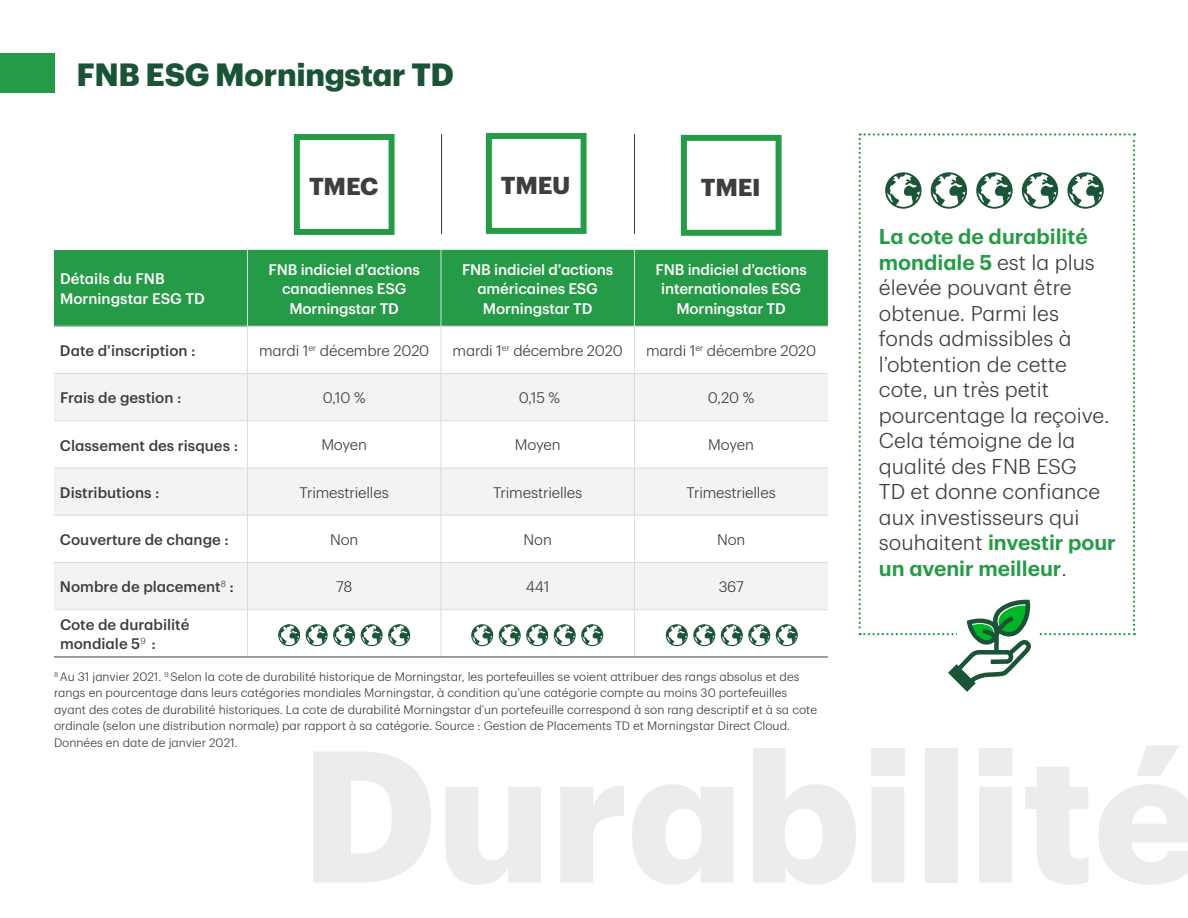
<style>
.page{position:relative;width:1188px;height:918px;background:#fff}
.page>*{position:absolute;margin:0;border:0;box-sizing:border-box;transform-origin:0 0}
.t1{font:700 31.5px "TD Graphik";letter-spacing:-.01em;color:#1a5336}
.t2{font:700 24px "TD Graphik";letter-spacing:-.01em;color:#3e3e3f}
._5-Globe_Sustainabil{font:300 21px/25.5px "TD Graphik";color:#3e3e3f}
.Table_Body_-_Center{font:300 15px "TD Graphik";letter-spacing:-.01em;color:#3e3e3f}
.Table_Body_-_Center-2{font:500 15px/19.5px "TD Graphik";letter-spacing:-.01em;color:#fff;text-align:center}
.Table_Body{font:500 15px/19.5px "TD Graphik";color:#3e3e3f}
.Table_Body-2{font:500 15px/19.5px "TD Graphik";color:#fff}
.Footer_-_Table{font:300 12px/16.5px "TD Graphik";color:#3e3e3f}
.s1{font-weight:600;color:#269b47}
</style>
<div class="page">
<div style="left:0;top:53px;width:55px;height:40px;background:#269b47"></div>
<div style="left:294px;top:134px;width:101px;height:101px;border:6px solid #269b47"></div>
<hr style="left:441px;top:134px;width:1px;height:100px;background:#3e3e3f">
<div style="left:486px;top:133px;width:101px;height:101px;border:6px solid #269b47"></div>
<hr style="left:634px;top:134px;width:1px;height:100px;background:#3e3e3f">
<div style="left:681px;top:135px;width:101px;height:101px;border:6px solid #269b47"></div>
<div style="left:54px;top:250px;width:193px;height:76px;background:#269b47"></div>
<div style="left:248px;top:250px;width:580px;height:76px;background:#269b47"></div>
<div style="left:54px;top:374px;width:774px;height:46px;background:#f2f3f4"></div>
<svg style="left:54px;top:469px;width:774px;height:140px;fill:#f2f3f4"></svg>
<hr style="left:247px;top:250px;width:1px;height:76px;background:#dbdadd">
<hr style="left:441px;top:250px;width:1px;height:76px;background:#dbdadd">
<hr style="left:634px;top:250px;width:1px;height:76px;background:#dbdadd">
<hr style="left:54px;top:326px;width:193px;height:1px;background:#dbdadd">
<hr style="left:247px;top:326px;width:194px;height:1px;background:#dbdadd">
<hr style="left:247px;top:326px;width:1px;height:47px;background:#dbdadd">
<hr style="left:441px;top:326px;width:193px;height:1px;background:#dbdadd">
<hr style="left:441px;top:326px;width:1px;height:47px;background:#dbdadd">
<hr style="left:634px;top:326px;width:194px;height:1px;background:#dbdadd">
<hr style="left:634px;top:326px;width:1px;height:47px;background:#dbdadd">
<hr style="left:54px;top:373px;width:193px;height:1px;background:#dbdadd">
<hr style="left:247px;top:373px;width:194px;height:1px;background:#dbdadd">
<hr style="left:247px;top:374px;width:1px;height:47px;background:#dbdadd">
<hr style="left:441px;top:373px;width:193px;height:1px;background:#dbdadd">
<hr style="left:441px;top:374px;width:1px;height:47px;background:#dbdadd">
<hr style="left:634px;top:373px;width:194px;height:1px;background:#dbdadd">
<hr style="left:634px;top:374px;width:1px;height:47px;background:#dbdadd">
<hr style="left:54px;top:420px;width:193px;height:1px;background:#dbdadd">
<hr style="left:247px;top:420px;width:194px;height:1px;background:#dbdadd">
<hr style="left:247px;top:421px;width:1px;height:47px;background:#dbdadd">
<hr style="left:441px;top:420px;width:193px;height:1px;background:#dbdadd">
<hr style="left:441px;top:421px;width:1px;height:47px;background:#dbdadd">
<hr style="left:634px;top:420px;width:194px;height:1px;background:#dbdadd">
<hr style="left:634px;top:421px;width:1px;height:47px;background:#dbdadd">
<hr style="left:54px;top:468px;width:193px;height:1px;background:#dbdadd">
<hr style="left:247px;top:468px;width:194px;height:1px;background:#dbdadd">
<hr style="left:247px;top:468px;width:1px;height:47px;background:#dbdadd">
<hr style="left:441px;top:468px;width:193px;height:1px;background:#dbdadd">
<hr style="left:441px;top:468px;width:1px;height:47px;background:#dbdadd">
<hr style="left:634px;top:468px;width:194px;height:1px;background:#dbdadd">
<hr style="left:634px;top:468px;width:1px;height:47px;background:#dbdadd">
<hr style="left:54px;top:515px;width:193px;height:1px;background:#dbdadd">
<hr style="left:247px;top:515px;width:194px;height:1px;background:#dbdadd">
<hr style="left:247px;top:515px;width:1px;height:47px;background:#dbdadd">
<hr style="left:441px;top:515px;width:193px;height:1px;background:#dbdadd">
<hr style="left:441px;top:515px;width:1px;height:47px;background:#dbdadd">
<hr style="left:634px;top:515px;width:194px;height:1px;background:#dbdadd">
<hr style="left:634px;top:515px;width:1px;height:47px;background:#dbdadd">
<hr style="left:54px;top:562px;width:193px;height:1px;background:#dbdadd">
<hr style="left:247px;top:562px;width:194px;height:1px;background:#dbdadd">
<hr style="left:247px;top:563px;width:1px;height:47px;background:#dbdadd">
<hr style="left:441px;top:562px;width:193px;height:1px;background:#dbdadd">
<hr style="left:441px;top:563px;width:1px;height:47px;background:#dbdadd">
<hr style="left:634px;top:562px;width:194px;height:1px;background:#dbdadd">
<hr style="left:634px;top:563px;width:1px;height:47px;background:#dbdadd">
<hr style="left:54px;top:609px;width:193px;height:1px;background:#dbdadd">
<hr style="left:247px;top:609px;width:194px;height:1px;background:#dbdadd">
<hr style="left:247px;top:610px;width:1px;height:47px;background:#dbdadd">
<hr style="left:441px;top:609px;width:193px;height:1px;background:#dbdadd">
<hr style="left:441px;top:610px;width:1px;height:47px;background:#dbdadd">
<hr style="left:634px;top:609px;width:194px;height:1px;background:#dbdadd">
<hr style="left:634px;top:610px;width:1px;height:47px;background:#dbdadd">
<hr style="left:54px;top:657px;width:193px;height:1px;background:#3e3e3f">
<hr style="left:247px;top:657px;width:194px;height:1px;background:#3e3e3f">
<hr style="left:441px;top:657px;width:193px;height:1px;background:#3e3e3f">
<hr style="left:634px;top:657px;width:194px;height:1px;background:#3e3e3f">
<svg style="left:278px;top:624px;width:22px;height:22px"></svg>
<svg style="left:306px;top:624px;width:49px;height:22px"></svg>
<svg style="left:361px;top:624px;width:49px;height:22px"></svg>
<svg style="left:471px;top:624px;width:22px;height:22px"></svg>
<svg style="left:499px;top:624px;width:49px;height:22px"></svg>
<svg style="left:554px;top:624px;width:49px;height:22px"></svg>
<svg style="left:666px;top:624px;width:49px;height:22px"></svg>
<svg style="left:721px;top:624px;width:49px;height:22px"></svg>
<svg style="left:776px;top:624px;width:22px;height:22px"></svg>
<svg style="left:859px;top:133px;width:276px;height:559px"></svg>
<h2 class="t1" style="left:77px;top:50px;width:379px">FNB ESG Morningstar TD</h2>
<h2 class="t2" style="left:309px;top:168px;width:71px">TMEC</h2>
<h2 class="t2" style="left:501px;top:167px;width:71px">TMEU</h2>
<h2 class="t2" style="left:701px;top:169px;width:61px">TMEI</h2>
<p class="Table_Body-2" style="left:60px;top:268px;width:146px">Détails du FNB<br>Morningstar ESG TD</p>
<p class="Table_Body_-_Center-2" style="left:269px;top:258px;width:153px">FNB indiciel d’actions canadiennes ESG<br>Morningstar TD</p>
<p class="Table_Body_-_Center-2" style="left:462px;top:258px;width:153px">FNB indiciel d’actions américaines ESG<br>Morningstar TD</p>
<p class="Table_Body_-_Center-2" style="left:656px;top:258px;width:153px">FNB indiciel d’actions internationales ESG<br>Morningstar TD</p>
<p class="Table_Body" style="left:60px;top:340px;width:137px">Date d’inscription :</p>
<p class="Table_Body_-_Center" style="left:259px;top:339px;width:172px">mardi 1<sup>er</sup> décembre 2020</p>
<p class="Table_Body_-_Center" style="left:453px;top:339px;width:172px">mardi 1<sup>er</sup> décembre 2020</p>
<p class="Table_Body_-_Center" style="left:646px;top:339px;width:172px">mardi 1<sup>er</sup> décembre 2020</p>
<p class="Table_Body" style="left:60px;top:387px;width:123px">Frais de gestion :</p>
<p class="Table_Body_-_Center" style="left:323px;top:387px;width:44px">0,10 %</p>
<p class="Table_Body_-_Center" style="left:519px;top:387px;width:43px">0,15 %</p>
<p class="Table_Body_-_Center" style="left:708px;top:387px;width:48px">0,20 %</p>
<p class="Table_Body" style="left:60px;top:434px;width:180px">Classement des risques :</p>
<p class="Table_Body_-_Center" style="left:321px;top:434px;width:47px">Moyen</p>
<p class="Table_Body_-_Center" style="left:515px;top:434px;width:47px">Moyen</p>
<p class="Table_Body_-_Center" style="left:708px;top:434px;width:47px">Moyen</p>
<p class="Table_Body" style="left:60px;top:481px;width:101px">Distributions :</p>
<p class="Table_Body_-_Center" style="left:300px;top:481px;width:91px">Trimestrielles</p>
<p class="Table_Body_-_Center" style="left:493px;top:481px;width:91px">Trimestrielles</p>
<p class="Table_Body_-_Center" style="left:687px;top:481px;width:91px">Trimestrielles</p>
<p class="Table_Body" style="left:60px;top:529px;width:170px">Couverture de change :</p>
<p class="Table_Body_-_Center" style="left:330px;top:528px;width:30px">Non</p>
<p class="Table_Body_-_Center" style="left:524px;top:528px;width:30px">Non</p>
<p class="Table_Body_-_Center" style="left:717px;top:528px;width:30px">Non</p>
<p class="Table_Body" style="left:60px;top:576px;width:175px">Nombre de placement<sup>8</sup> :</p>
<p class="Table_Body_-_Center" style="left:336px;top:576px;width:18px">78</p>
<p class="Table_Body_-_Center" style="left:526px;top:576px;width:25px">441</p>
<p class="Table_Body_-_Center" style="left:719px;top:576px;width:27px">367</p>
<p class="Table_Body" style="left:60px;top:613px;width:131px">Cote de durabilité mondiale 5<sup>9</sup> :</p>
<p class="Footer_-_Table" style="left:54px;top:667px;width:765px"><sup>8</sup> Au 31 janvier 2021. <sup>9</sup> Selon la cote de durabilité historique de Morningstar, les portefeuilles se voient attribuer des rangs absolus et des rangs en pourcentage dans leurs catégories mondiales Morningstar, à condition qu’une catégorie compte au moins 30 portefeuilles ayant des cotes de durabilité historiques. La cote de durabilité Morningstar d’un portefeuille correspond à son rang descriptif et à sa cote ordinale (selon une distribution normale) par rapport à sa catégorie. Source : Gestion de Placements TD et Morningstar Direct Cloud.<br>Données en date de janvier 2021.</p>
<p class="_5-Globe_Sustainabil" style="left:879px;top:222px;width:238px"><span class="s1">La cote de durabilité mondiale 5</span> est la plus élevée pouvant être obtenue. Parmi les fonds admissibles à l’obtention de cette cote, un très petit pourcentage la reçoive.<br>Cela témoigne de la qualité des FNB ESG<br>TD et donne confiance aux investisseurs qui souhaitent <span class="s1">investir pour un avenir meilleur</span>.</p>
</div>
